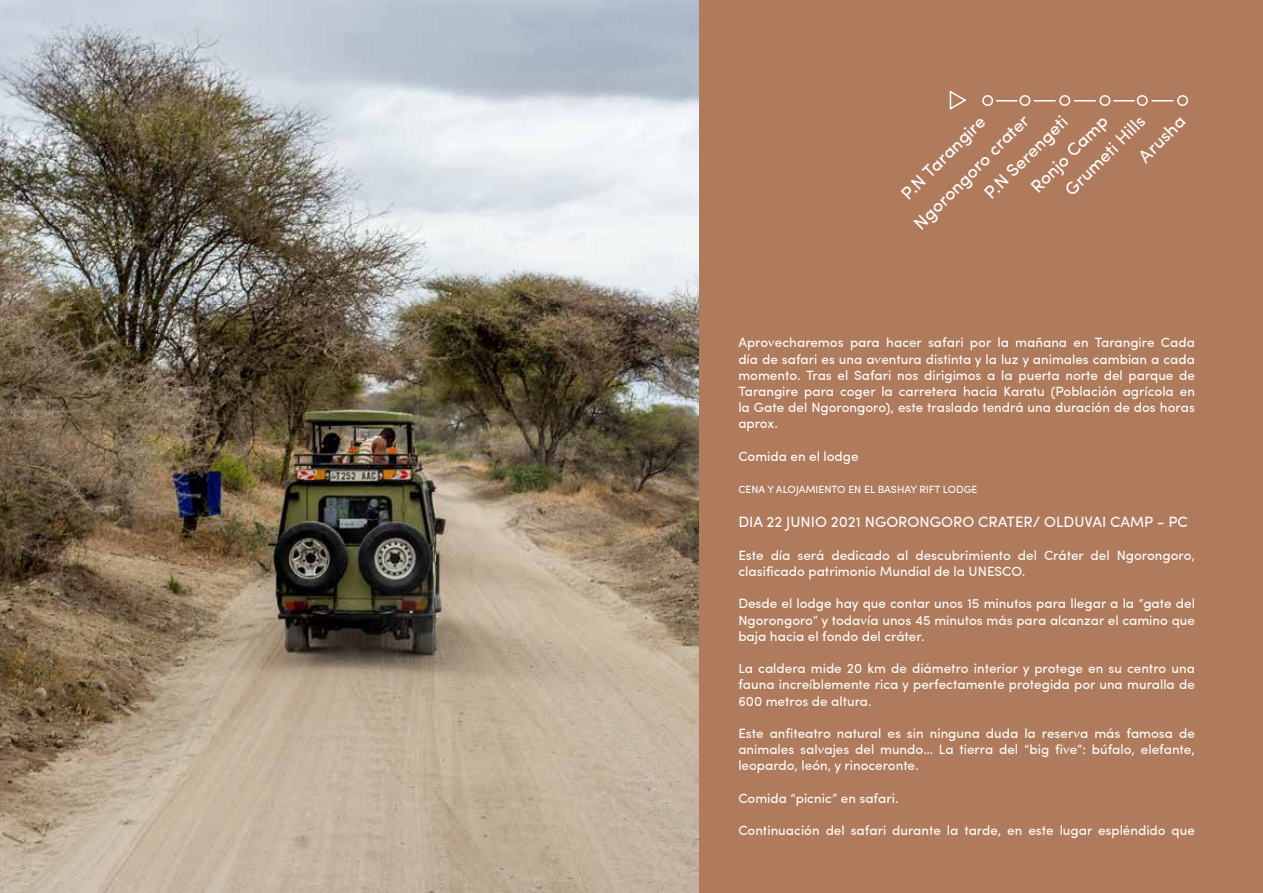
<style>
.page{position:relative;width:1263px;height:893px;background:#b07a5c}
.page>*{position:absolute;margin:0;border:0;box-sizing:border-box;transform-origin:0 0}
.t1{font:18px/26.4px "Sofia Pro";color:#fff}
.t2{font:15px "Sofia Pro";color:#fff}
.t3{font:13.5px/16.2px "Sofia Pro";color:#fff;text-align:justify}
.t4{font:10.5px "Sofia Pro";color:#fff}
</style>
<div class="page">
<img style="left:0;top:0;width:698px;height:893px">
<div style="left:1099px;top:95px;width:11px;height:11px;border:2px solid #fff;border-radius:50%"></div>
<div style="left:1137px;top:95px;width:11px;height:11px;border:2px solid #fff;border-radius:50%"></div>
<hr style="left:1074px;top:100px;width:22px;height:2px;background:#fff">
<hr style="left:1113px;top:100px;width:21px;height:2px;background:#fff">
<div style="left:982px;top:95px;width:11px;height:11px;border:2px solid #fff;border-radius:50%"></div>
<div style="left:1019px;top:95px;width:11px;height:11px;border:2px solid #fff;border-radius:50%"></div>
<hr style="left:996px;top:100px;width:21px;height:2px;background:#fff">
<div style="left:1059px;top:95px;width:11px;height:11px;border:2px solid #fff;border-radius:50%"></div>
<hr style="left:1034px;top:100px;width:21px;height:2px;background:#fff">
<div style="left:1177px;top:95px;width:11px;height:11px;border:2px solid #fff;border-radius:50%"></div>
<hr style="left:1151px;top:100px;width:22px;height:2px;background:#fff">
<svg style="left:949px;top:90px;width:18px;height:20px"></svg>
<h1 class="t1" style="left:956px;top:165px;width:111px;line-height:28.2px;text-indent:-71px;rotate:-45deg">Ngorongoro crater<br>P.N Serengeti</h1>
<h1 class="t1" style="left:1131px;top:149px;width:60px;rotate:-45deg">Arusha</h1>
<h1 class="t1" style="left:894px;top:186px;width:112px;rotate:-45deg">P.N Tarangire</h1>
<h1 class="t1" style="left:1039px;top:164px;width:107px;text-indent:-22px;rotate:-45deg">Ronjo Camp<br>Grumeti Hills</h1>
<p class="t3" style="left:738px;top:334px;width:458px">Aprovecharemos para hacer safari por la mañana en Tarangire Cada día de safari es una aventura distinta y la luz y animales cambian a cada momento. Tras el Safari nos dirigimos a la puerta norte del parque de Tarangire para coger la carretera hacia Karatu (Población agrícola en la Gate del Ngorongoro), este traslado tendrá una duración de dos horas aprox.</p>
<p class="t3" style="left:738px;top:447px;width:122px">Comida en el lodge</p>
<p class="t4" style="left:738px;top:482px;width:241px">CENA Y ALOJAMIENTO EN EL BASHAY RIFT LODGE</p>
<p class="t2" style="left:738px;top:511px;width:451px">DIA 22 JUNIO 2021 NGORONGORO CRATER/ OLDUVAI CAMP - PC</p>
<p class="t3" style="left:738px;top:546px;width:458px">Este día será dedicado al descubrimiento del Cráter del Ngorongoro, clasificado patrimonio Mundial de la UNESCO.</p>
<p class="t3" style="left:738px;top:595px;width:458px">Desde el lodge hay que contar unos 15 minutos para llegar a la “gate del Ngorongoro” y todavía unos 45 minutos más para alcanzar el camino que baja hacia el fondo del cráter.</p>
<p class="t3" style="left:738px;top:659px;width:458px">La caldera mide 20 km de diámetro interior y protege en su centro una fauna increíblemente rica y perfectamente protegida por una muralla de 600 metros de altura.</p>
<p class="t3" style="left:738px;top:724px;width:458px">Este anfiteatro natural es sin ninguna duda la reserva más famosa de animales salvajes del mundo… La tierra del “big five”: búfalo, elefante, leopardo, león, y rinoceronte.</p>
<p class="t3" style="left:738px;top:789px;width:162px">Comida “picnic” en safari.</p>
<p class="t3" style="left:738px;top:821px;width:458px">Continuación del safari durante la tarde, en este lugar espléndido que</p>
</div>
